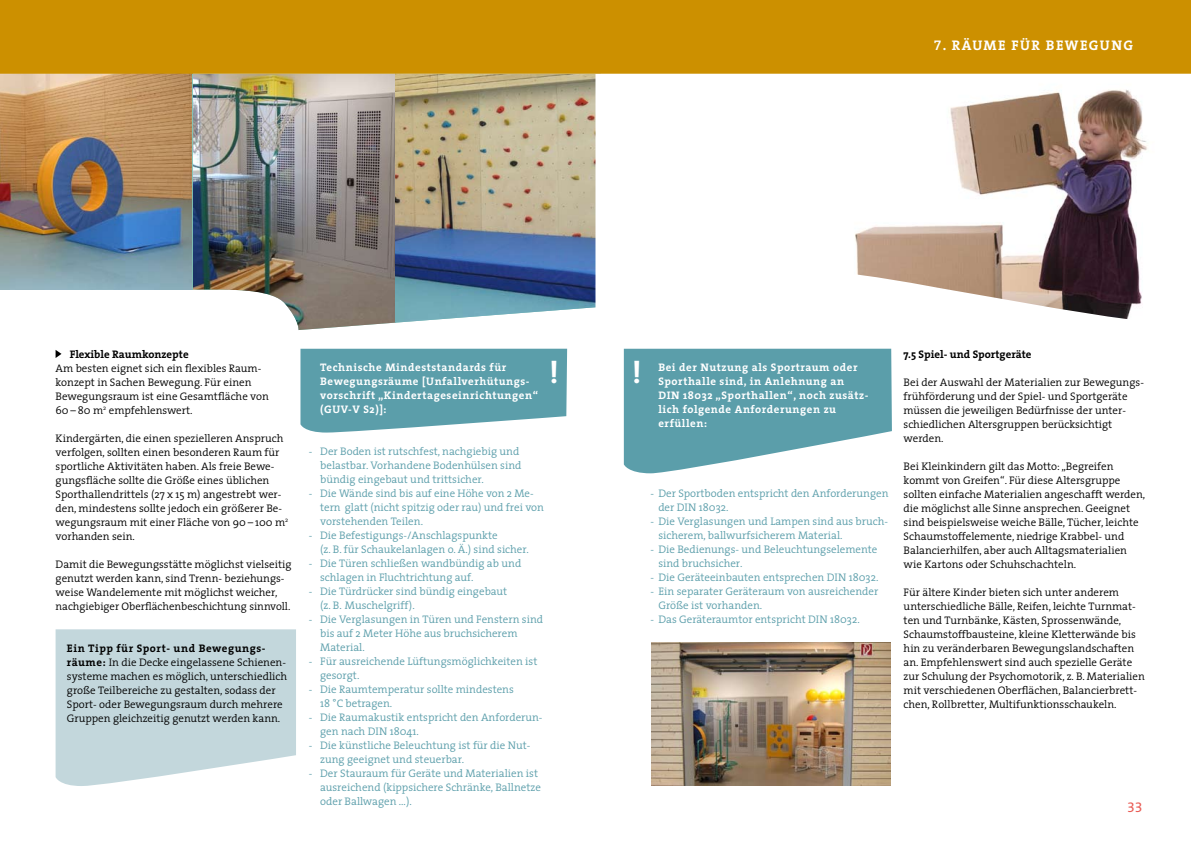
<style>
.page{position:relative;width:1191px;height:842px;background:#fff}
.page>*{position:absolute;margin:0;border:0;box-sizing:border-box;transform-origin:0 0}
.t1{font:700 31px "The Serif";color:#fff}
.t2{font:700 14px "The Serif";letter-spacing:.1em;color:#fff}
.t3{font:14px "The Sans Expert";color:#e95c55}
.t4{font:300 11px/14px "The Serif";color:#000}
.t5{font:300 11px/14px "The Serif";color:#5b9eaa}
.t6{font:700 11px/14px "The Serif";letter-spacing:.05em;color:#fff}
.t7{font:700 11px "The Serif";color:#000}
.s1{font-family:"The Serif Semi Bold Expert";font-weight:400}
.s2{font-weight:700}
</style>
<div class="page">
<svg style="left:56px;top:629px;width:240px;height:157px;background:#c8dade"></svg>
<svg style="left:56px;top:350px;width:6px;height:8px"></svg>
<img style="left:1px;top:74px;width:191px;height:216px">
<img style="left:193px;top:74px;width:202px;height:256px">
<img style="left:395px;top:74px;width:200px;height:249px">
<svg style="left:624px;top:349px;width:268px;height:124px;background:#72abb6"></svg>
<img style="left:855px;top:89px;width:293px;height:230px">
<div style="left:0;top:0;width:1191px;height:74px;background:#cc9000"></div>
<img style="left:651px;top:643px;width:239px;height:143px">
<svg style="left:300px;top:349px;width:267px;height:84px;background:#6aa7b1"></svg>
<p class="t2" style="left:933px;top:34px;width:201px"><span class="s1">7</span>. räume für Bewegung</p>
<p class="t7" style="left:70px;top:345px;width:120px">Flexible Raumkonzepte</p>
<p class="t4" style="left:56px;top:361px;width:215px">Am besten eignet sich ein flexibles Raum&shy;konzept in Sachen Bewegung. Für einen Bewegungsraum ist eine Gesamtfläche von 60 – 80 m<sup>2</sup> empfehlenswert.</p>
<p class="t4" style="left:56px;top:431px;width:234px">Kindergärten, die einen spezielleren Anspruch verfolgen, sollten einen besonderen Raum für sportliche Aktivitäten haben. Als freie Bewe&shy;gungsfläche sollte die Größe eines üblichen Sporthallendrittels (27 x 15 m) angestrebt wer&shy;den, mindestens sollte jedoch ein größerer Be&shy;wegungsraum mit einer Fläche von 90 – 100 m<sup>2 </sup>vorhanden sein.</p>
<p class="t4" style="left:56px;top:557px;width:237px">Damit die Bewegungsstätte möglichst vielseitig genutzt werden kann, sind Trenn- beziehungs&shy;weise Wandelemente mit möglichst weicher, nachgiebiger Oberflächenbeschichtung sinnvoll.</p>
<p class="t4" style="left:67px;top:641px;width:222px;text-indent:-11px"><span class="s2">Ein Tipp für Sport- und Bewegungs&shy;räume:</span> In die Decke eingelassene Schienen&shy;systeme machen es möglich, unterschiedlich große Teilbereiche zu gestalten, sodass der Sport- oder Bewegungsraum durch mehrere Gruppen gleichzeitig genutzt werden kann.</p>
<p class="t6" style="left:320px;top:360px;width:188px">Technische Mindeststandards für</p>
<p class="t6" style="left:309px;top:374px;width:222px">B ewegungsräume [Unfallverhütungs-</p>
<p class="t6" style="left:320px;top:388px;width:219px">vorschrift „Kindertageseinrichtungen“</p>
<p class="t6" style="left:320px;top:402px;width:68px">(GUV-V S2)]:</p>
<p class="t5" style="left:320px;top:444px;width:203px;text-indent:-11px">- Der Boden ist rutschfest, nachgiebig und belastbar. Vorhandene Bodenhülsen sind bündig eingebaut und trittsicher.</p>
<p class="t5" style="left:320px;top:486px;width:225px;text-indent:-11px">- Die Wände sind bis auf eine Höhe von 2 Me&shy;tern glatt (nicht spitzig oder rau) und frei von vorstehenden Teilen.</p>
<p class="t5" style="left:320px;top:528px;width:210px;text-indent:-11px">- Die Befestigungs-/Anschlagspunkte<br>(z. B. für Schaukelanlagen o. Ä.) sind sicher.</p>
<p class="t5" style="left:320px;top:556px;width:203px;text-indent:-11px">- Die Türen schließen wandbündig ab und schlagen in Fluchtrichtung auf.</p>
<p class="t5" style="left:320px;top:584px;width:188px;text-indent:-11px">- Die Türdrücker sind bündig eingebaut (z. B. Muschelgriff).</p>
<p class="t5" style="left:320px;top:612px;width:224px;text-indent:-11px">- Die Verglasungen in Türen und Fenstern sind bis auf 2 Meter Höhe aus bruchsicherem<br>Material.</p>
<p class="t5" style="left:320px;top:654px;width:219px;text-indent:-11px">- Für ausreichende Lüftungsmöglichkeiten ist gesorgt.</p>
<p class="t5" style="left:320px;top:682px;width:195px;text-indent:-11px">- Die Raumtemperatur sollte mindestens<br>18 °C betragen.</p>
<p class="t5" style="left:320px;top:710px;width:224px;text-indent:-11px">- Die Raumakustik entspricht den Anforderun&shy;gen nach DIN 18041.</p>
<p class="t5" style="left:320px;top:738px;width:212px;text-indent:-11px">- Die künstliche Beleuchtung ist für die Nut&shy;zung geeignet und steuerbar.</p>
<p class="t5" style="left:320px;top:766px;width:222px;text-indent:-11px">- Der Stauraum für Geräte und Materialien ist ausreichend (kippsichere Schränke, Ballnetze oder Ballwagen …).</p>
<h1 class="t1" style="left:632px;top:347px;width:11px">!</h1>
<p class="t6" style="left:650px;top:360px;width:209px">Bei der Nutzung als Sportraum oder</p>
<p class="t6" style="left:658px;top:374px;width:187px">Sporthalle sind, in Anlehnung an</p>
<p class="t6" style="left:650px;top:388px;width:9px">DIN</p>
<p class="t6" style="left:658px;top:388px;width:211px;text-indent:25px">18032 „Sporthallen“, noch zusätz&shy;lich folgende Anforderungen zu erfüllen:</p>
<p class="t5" style="left:658px;top:486px;width:232px;text-indent:-8px">- Der Sportboden entspricht den Anforderungen der DIN 18032.</p>
<p class="t5" style="left:658px;top:514px;width:231px;text-indent:-8px">- Die Verglasungen und Lampen sind aus bruch&shy;sicherem, ballwurfsicherem Material.</p>
<p class="t5" style="left:658px;top:542px;width:221px;text-indent:-8px">- Die Bedienungs- und Beleuchtungselemente sind bruchsicher.</p>
<p class="t5" style="left:650px;top:570px;width:229px">- Die Geräteeinbauten entsprechen DIN 18032.</p>
<p class="t5" style="left:658px;top:584px;width:221px;text-indent:-8px">- Ein separater Geräteraum von ausreichender<br>Größe ist vorhanden.</p>
<p class="t5" style="left:650px;top:612px;width:211px">- Das Geräteraumtor entspricht DIN 18032.</p>
<p class="t7" style="left:903px;top:345px;width:129px">7.5 Spiel- und Sportgeräte</p>
<p class="t4" style="left:903px;top:375px;width:242px">Bei der Auswahl der Materialien zur Bewegungs&shy;frühförderung und der Spiel- und Sportgeräte müssen die jeweiligen Bedürfnisse der unter&shy;schiedlichen Altersgruppen berücksichtigt werden.</p>
<p class="t4" style="left:903px;top:459px;width:243px">Bei Kleinkindern gilt das Motto: „Begreifen kommt von Greifen“. Für diese Altersgruppe sollten einfache Materialien angeschafft werden, die möglichst alle Sinne ansprechen. Geeignet sind beispielsweise weiche Bälle, Tücher, leichte Schaumstoffelemente, niedrige Krabbel- und Balancierhilfen, aber auch Alltagsmaterialien wie Kartons oder Schuhschachteln.</p>
<p class="t4" style="left:903px;top:585px;width:243px">Für ältere Kinder bieten sich unter anderem unterschiedliche Bälle, Reifen, leichte Turnmat&shy;ten und Turnbänke, Kästen, Sprossenwände, Schaumstoffbausteine, kleine Kletterwände bis hin zu veränderbaren Bewegungslandschaften an. Empfehlenswert sind auch spezielle Geräte zur Schulung der Psychomotorik, z. B. Materialien mit verschiedenen Oberflächen, Balancierbrett&shy;chen, Rollbretter, Multifunktionsschaukeln.</p>
<p class="t3" style="left:1127px;top:795px;width:17px">33</p>
</div>
